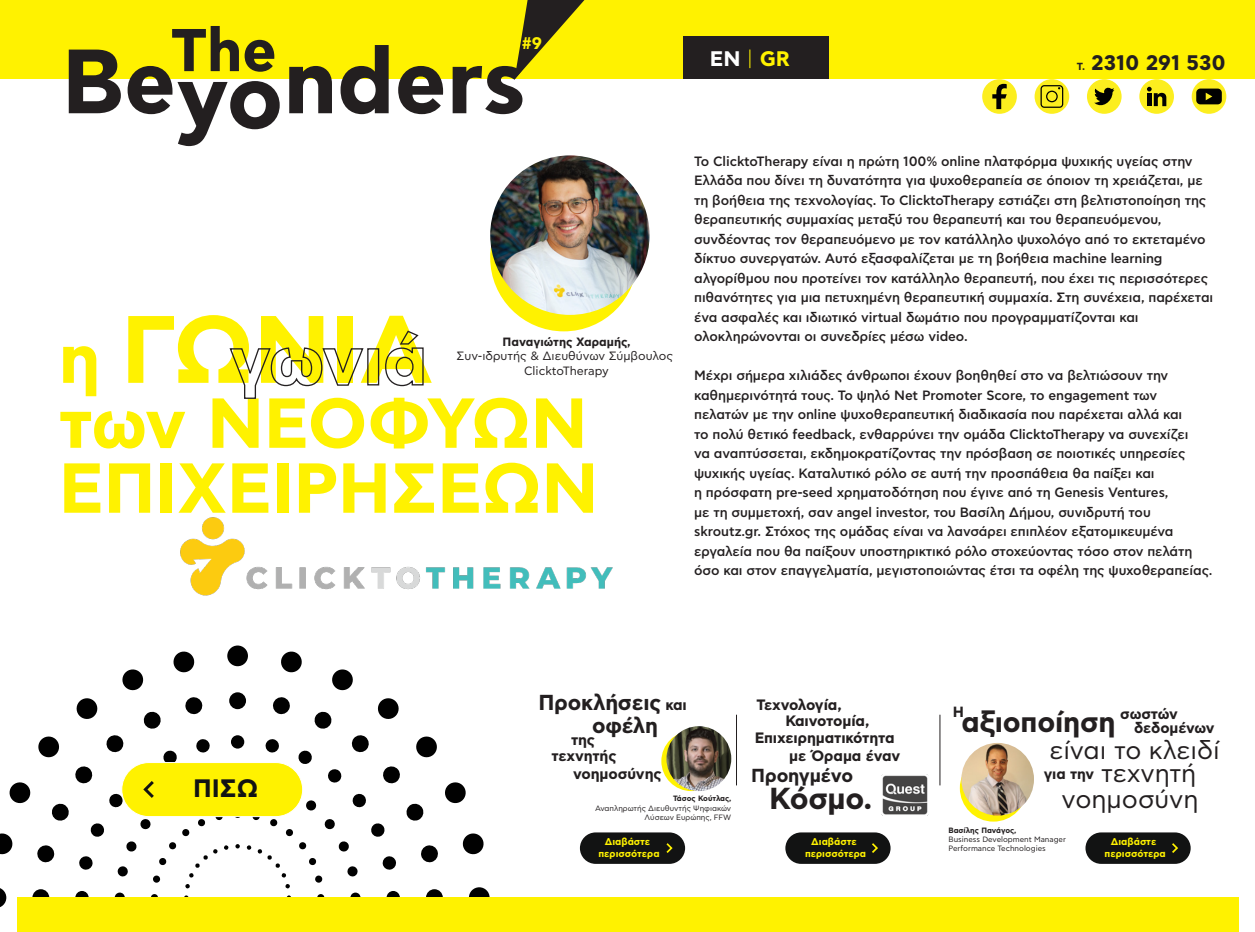
<style>
.page{position:relative;width:1255px;height:932px;background:#fff}
.page>*{position:absolute;margin:0;border:0;box-sizing:border-box;transform-origin:0 0}
.t1{font:700 95.4px "CF Asty Pro";letter-spacing:-.005em;color:#fff200}
.t2{font:700 90.9px "CF Asty Pro";color:#231f20}
.t3{font:700 70.5px/64.9px "CF Asty Pro";letter-spacing:-.005em;color:#fff200}
.t4{font:700 60.15px "CF Asty Pro";color:#231f20}
.t5{font:700 30.3px "CF Asty Pro";letter-spacing:-.005em;color:#231f20}
.t6{font:700 28.8px "CF Asty Pro";letter-spacing:-.005em;color:#231f20}
.t7{font:25.5px/26.5px "CF Asty Pro";color:#231f20;text-align:right}
.t8{font:25.35px "CF Asty Pro";color:#231f20}
.t9{font:700 25.2px "CF Asty Pro";color:#121313}
.t10{font:700 21.67px "CF Asty Pro";letter-spacing:-.005em;color:#231f20}
.t11{font:700 21.08px "CF Asty Pro";color:#231f20}
.t12{font:700 21.08px "CF Asty Pro";color:#fff}
.t13{font:700 18.83px "CF Asty Pro";letter-spacing:-.005em;color:#231f20}
.t14{font:700 16.88px "CF Asty Pro";color:#fff200}
.t15{font:700 15.08px/18.1px "CF Asty Pro";letter-spacing:-.005em;color:#231f20}
.t16{font:700 15.08px "CF Asty Pro";letter-spacing:-.03em;color:#231f20}
.t17{font:700 14.85px/14px "CF Asty Pro";letter-spacing:-.015em;color:#231f20}
.t18{font:700 14.77px "CF Asty Pro";color:#231f20}
.t19{font:500 13.5px/19.5px "CF Asty Pro";letter-spacing:-.005em;color:#231f20}
.t20{font:12px/14.4px "CF Asty Pro";color:#231f20;text-align:center}
.t21{font:700 12px "CF Asty Pro";color:#231f20}
.t22{font:700 9.82px/11.9px "CF Asty Pro";color:#fff200;text-align:center}
.t23{font:7.73px/9.2px "CF Asty Pro";color:#231f20}
.t24{font:700 7.73px "CF Asty Pro";color:#231f20}
.s1{font-size:70.5px}
.s2{font-weight:300;color:#fff200}
.s3{color:#fff200}
.s4{font-size:10.35px}
.s5{font-size:15.08px}
.s6{font-weight:700;font-size:14.77px}
</style>
<div class="page">
<img style="left:180px;top:517px;width:433px;height:79px">
<div style="left:227px;top:645px;width:21px;height:21px;background:#010101;border-radius:50%"></div>
<div style="left:469px;top:887px;width:21px;height:20px;background:#010101;border-radius:50%"></div>
<svg style="left:462px;top:833px;width:22px;height:22px"></svg>
<svg style="left:445px;top:782px;width:21px;height:22px"></svg>
<svg style="left:416px;top:736px;width:21px;height:22px"></svg>
<svg style="left:377px;top:698px;width:22px;height:21px"></svg>
<svg style="left:332px;top:669px;width:21px;height:22px"></svg>
<svg style="left:281px;top:651px;width:21px;height:22px"></svg>
<div style="left:229px;top:692px;width:17px;height:17px;background:#010101;border-radius:50%"></div>
<div style="left:426px;top:889px;width:17px;height:17px;background:#010101;border-radius:50%"></div>
<svg style="left:421px;top:845px;width:17px;height:18px"></svg>
<svg style="left:406px;top:803px;width:18px;height:18px"></svg>
<svg style="left:383px;top:766px;width:17px;height:18px"></svg>
<svg style="left:351px;top:735px;width:18px;height:18px"></svg>
<svg style="left:314px;top:711px;width:18px;height:18px"></svg>
<svg style="left:273px;top:697px;width:17px;height:17px"></svg>
<div style="left:231px;top:735px;width:13px;height:13px;background:#010101;border-radius:50%"></div>
<svg style="left:387px;top:890px;width:13px;height:14px"></svg>
<svg style="left:382px;top:856px;width:14px;height:14px"></svg>
<svg style="left:371px;top:823px;width:14px;height:14px"></svg>
<svg style="left:352px;top:793px;width:14px;height:15px"></svg>
<svg style="left:328px;top:769px;width:14px;height:14px"></svg>
<svg style="left:298px;top:750px;width:14px;height:14px"></svg>
<svg style="left:265px;top:739px;width:14px;height:14px"></svg>
<svg style="left:350px;top:892px;width:10px;height:10px"></svg>
<svg style="left:347px;top:866px;width:11px;height:10px"></svg>
<svg style="left:338px;top:841px;width:11px;height:11px"></svg>
<svg style="left:324px;top:819px;width:11px;height:10px"></svg>
<svg style="left:306px;top:800px;width:11px;height:11px"></svg>
<div style="left:234px;top:810px;width:7px;height:7px;background:#f4f3e5;border-radius:50%"></div>
<div style="left:317px;top:894px;width:7px;height:7px;background:#010101;border-radius:50%"></div>
<svg style="left:315px;top:875px;width:8px;height:7px"></svg>
<svg style="left:309px;top:858px;width:8px;height:7px"></svg>
<svg style="left:299px;top:842px;width:8px;height:7px"></svg>
<svg style="left:285px;top:829px;width:8px;height:7px"></svg>
<svg style="left:270px;top:819px;width:8px;height:7px"></svg>
<svg style="left:252px;top:816px;width:8px;height:4px"></svg>
<svg style="left:235px;top:844px;width:5px;height:4px"></svg>
<svg style="left:285px;top:884px;width:5px;height:4px"></svg>
<svg style="left:257px;top:849px;width:29px;height:28px"></svg>
<svg style="left:247px;top:845px;width:4px;height:4px"></svg>
<div style="left:0;top:0;width:1255px;height:79px;background:#fff200"></div>
<div style="left:683px;top:36px;width:146px;height:43px;background:#231f20"></div>
<div style="left:1192px;top:79px;width:34px;height:35px;background:#fcee1f;border-radius:50%"></div>
<div style="left:1196px;top:89px;width:26px;height:15px;background:#010101;border-radius:4px"></div>
<svg style="left:1206px;top:93px;width:6px;height:7px"></svg>
<svg style="left:1034px;top:79px;width:35px;height:35px"></svg>
<svg style="left:1040px;top:85px;width:23px;height:23px"></svg>
<div style="left:1087px;top:79px;width:34px;height:35px;background:#fcee1f;border-radius:50%"></div>
<svg style="left:1094px;top:87px;width:20px;height:19px"></svg>
<div style="left:982px;top:79px;width:35px;height:35px;background:#fcee1f;border-radius:50%"></div>
<svg style="left:992px;top:84px;width:15px;height:25px"></svg>
<div style="left:1139px;top:79px;width:35px;height:35px;background:#fcee1f;border-radius:50%"></div>
<svg style="left:1147px;top:87px;width:19px;height:19px"></svg>
<svg style="left:514px;top:0;width:71px;height:80px"></svg>
<svg style="left:229px;top:347px;width:135px;height:52px"></svg>
<div style="left:367px;top:348px;width:12px;height:37px;border:1px solid #231f20"></div>
<svg style="left:385px;top:330px;width:39px;height:57px"></svg>
<div style="left:17px;top:897px;width:1221px;height:34px;background:#fff200"></div>
<div style="left:122px;top:762px;width:181px;height:54px;background:#fff200;border-radius:27px"></div>
<div style="left:121px;top:762px;width:182px;height:54px;border:1px solid #fff;border-radius:27px"></div>
<svg style="left:0;top:650px;width:229px;height:257px"></svg>
<div style="left:490px;top:184px;width:147px;height:147px;background:#fff200;border-radius:50%"></div>
<img style="left:490px;top:155px;width:160px;height:160px;border-radius:80px">
<hr style="left:940px;top:714px;width:1px;height:71px;background:#231f20">
<hr style="left:736px;top:714px;width:1px;height:71px;background:#231f20">
<div style="left:580px;top:832px;width:105px;height:31px;background:#121313;border-radius:16px"></div>
<svg style="left:666px;top:843px;width:7px;height:9px"></svg>
<div style="left:785px;top:832px;width:105px;height:31px;background:#121313;border-radius:16px"></div>
<svg style="left:872px;top:843px;width:6px;height:9px"></svg>
<div style="left:1085px;top:832px;width:106px;height:31px;background:#121313;border-radius:16px"></div>
<svg style="left:1172px;top:843px;width:6px;height:9px"></svg>
<svg style="left:661px;top:731px;width:60px;height:60px"></svg>
<img style="left:666px;top:726px;width:65px;height:65px;border-radius:32px">
<div style="left:960px;top:754px;width:67px;height:67px;background:#fff200;border-radius:50%"></div>
<img style="left:961px;top:742px;width:73px;height:73px;border-radius:36px">
<img style="left:882px;top:774px;width:47px;height:41px">
<h3 class="t4" style="left:171px;top:12px;width:108px">The</h3>
<p class="t14" style="left:522px;top:32px;width:22px">#9</p>
<h2 class="t2" style="left:61px;top:24px;width:466px">Beyonders</h2>
<h1 class="t1" style="left:59px;top:289px;width:375px"><span class="s1">η</span> ΓΩΝΙΑ</h1>
<h3 class="t3" style="left:59px;top:393px;width:541px">των ΝΕΟΦΥΩΝ<br>ΕΠΙΧΕΙΡΗΣΕΩΝ</h3>
<p class="t21" style="left:503px;top:334px;width:130px">Παναγιώτης Χαραμής,</p>
<p class="t20" style="left:457px;top:349px;width:218px">Συν-ιδρυτής &amp; Διευθύνων Σύμβουλος<br>ClicktoTherapy</p>
<h3 class="t12" style="left:710px;top:45px;width:81px">EN <span class="s2">|</span> <span class="s3">GR</span></h3>
<h3 class="t11" style="left:1077px;top:49px;width:150px"><span class="s4">Τ.</span> 2310 291 530</h3>
<p class="t19" style="left:694px;top:151px;width:521px">To ClicktoTherapy είναι η πρώτη 100% online πλατφόρμα ψυχικής υγείας στην Ελλάδα που δίνει τη δυνατότητα για ψυχοθεραπεία σε όποιον τη χρειάζεται, με τη βοήθεια της τεχνολογίας. To ClicktoTherapy εστιάζει στη βελτιστοποίηση της θεραπευτικής συμμαχίας μεταξύ του θεραπευτή και του θεραπευόμενου, συνδέοντας τον θεραπευόμενο με τον κατάλληλο ψυχολόγο από το εκτεταμένο δίκτυο συνεργατών. Αυτό εξασφαλίζεται με τη βοήθεια machine learning αλγορίθμου που προτείνει τον κατάλληλο θεραπευτή, που έχει τις περισσότερες πιθανότητες για μια πετυχημένη θεραπευτική συμμαχία. Στη συνέχεια, παρέχεται ένα ασφαλές και ιδιωτικό virtual δωμάτιο που προγραμματίζονται και ολοκληρώνονται οι συνεδρίες μέσω video.</p>
<p class="t19" style="left:694px;top:366px;width:520px">Μέχρι σήμερα χιλιάδες άνθρωποι έχουν βοηθηθεί στο να βελτιώσουν την καθημερινότητά τους. Το ψηλό Net Promoter Score, το engagement των πελατών με την online ψυχοθεραπευτική διαδικασία που παρέχεται αλλά και<br>το πολύ θετικό feedback, ενθαρρύνει την ομάδα ClicktoTherapy να συνεχίζει<br>να αναπτύσσεται, εκδημοκρατίζοντας την πρόσβαση σε ποιοτικές υπηρεσίες ψυχικής υγείας. Καταλυτικό ρόλο σε αυτή την προσπάθεια θα παίξει και<br>η πρόσφατη pre-seed χρηματοδότηση που έγινε από τη Genesis Ventures,<br>με τη συμμετοχή, σαν angel investor, του Βασίλη Δήμου, συνιδρυτή του skroutz.gr. Στόχος της ομάδας είναι να λανσάρει επιπλέον εξατομικευμένα εργαλεία που θα παίξουν υποστηρικτικό ρόλο στοχεύοντας τόσο στον πελάτη όσο και στον επαγγελματία, μεγιστοποιώντας έτσι τα οφέλη της ψυχοθεραπείας.</p>
<h3 class="t9" style="left:193px;top:772px;width:66px">ΠΙΣΩ</h3>
<h3 class="t10" style="left:539px;top:688px;width:150px">Προκλήσεις <span class="s5">και</span></h3>
<p class="t16" style="left:757px;top:694px;width:87px">Τεχνολογία,</p>
<h3 class="t10" style="left:592px;top:711px;width:67px">οφέλη</h3>
<p class="t15" style="left:573px;top:747px;width:90px;text-indent:-22px">τεχνητής νοημοσύνης</p>
<p class="t15" style="left:755px;top:713px;width:141px;line-height:16.7px;text-align:center">Καινοτομία,<br>Επιχειρηματικότητα</p>
<p class="t15" style="left:789px;top:747px;width:113px">με Όραμα έναν</p>
<h3 class="t13" style="left:751px;top:763px;width:103px">Προηγμένο</h3>
<h3 class="t5" style="left:769px;top:779px;width:105px">Κόσμο.</h3>
<p class="t15" style="left:571px;top:731px;width:26px">της</p>
<p class="t24" style="left:673px;top:793px;width:60px">Τάσος Κούτλας,</p>
<p class="t23" style="left:595px;top:803px;width:138px;text-align:right">Αναπληρωτής Διευθυντής Ψηφιακών<br>Λύσεων Ευρώπης, FFW</p>
<p class="t18" style="left:953px;top:702px;width:13px">Η</p>
<h3 class="t6" style="left:961px;top:703px;width:156px">αξιοποίηση</h3>
<p class="t17" style="left:1134px;top:707px;width:82px;text-indent:-14px">σωστών δεδομένων</p>
<h3 class="t8" style="left:1049px;top:734px;width:172px">είναι το κλειδί</h3>
<h3 class="t7" style="left:1044px;top:760px;width:156px"><span class="s6">για την</span> τεχνητή νοημοσύνη</h3>
<p class="t22" style="left:598px;top:836px;width:63px">Διαβάστε περισσότερα</p>
<p class="t24" style="left:948px;top:825px;width:69px">Βασίλης Πανάγος,</p>
<p class="t23" style="left:948px;top:834px;width:119px">Business Development Manager<br>Performance Technologies</p>
<p class="t22" style="left:805px;top:836px;width:63px">Διαβάστε περισσότερα</p>
<p class="t22" style="left:1104px;top:836px;width:63px">Διαβάστε περισσότερα</p>
</div>
